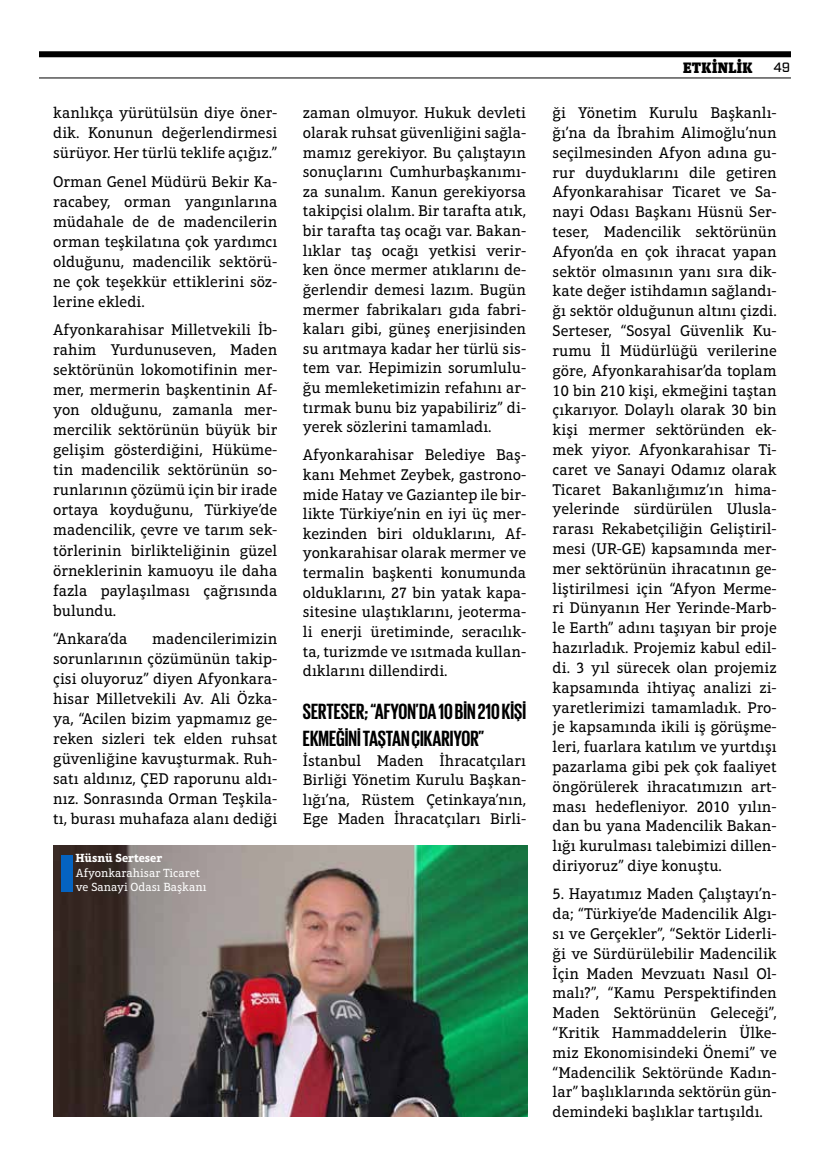
<style>
.page{position:relative;width:830px;height:1170px;background:#fff}
.page>*{position:absolute;margin:0;border:0;box-sizing:border-box;transform-origin:0 0}
.t1{font:700 22.5px/26.5px "Giorgio Sans";color:#000}
.t2{font:15.75px/19.8px "Aptifer Slab LT Pro";color:#000;text-align:justify}
.t3{font:900 15px "Unit Slab Pro";letter-spacing:.02em;color:#000}
.t4{font:500 13.5px "Industry";color:#000}
.t5{font:12px/14.4px "Aptifer Slab LT Pro";color:#fff}
.t6{font:700 12px "Aptifer Slab LT Pro";color:#fff}
</style>
<div class="page">
<img style="left:53px;top:845px;width:474px;height:271px">
<div style="left:61px;top:854px;width:12px;height:37px;background:#0563c1"></div>
<div style="left:39px;top:51px;width:751px;height:6px;background:#000"></div>
<hr style="left:39px;top:78px;width:751px;height:1px;background:#000">
<p class="t2" style="left:53px;top:103px;width:225px">kanlıkça yürütülsün diye öner&shy;dik. Konunun değerlendirmesi sürüyor. Her türlü teklife açığız.”</p>
<p class="t2" style="left:53px;top:171px;width:225px">Orman Genel Müdürü Bekir Ka&shy;racabey, orman yangınlarına müdahale de de madencilerin orman teşkilatına çok yardımcı olduğunu, madencilik sektörü&shy;ne çok teşekkür ettiklerini söz&shy;lerine ekledi.</p>
<p class="t2" style="left:53px;top:320px;width:225px">Afyonkarahisar Milletvekili İb&shy;rahim Yurdunuseven, Maden sektörünün lokomotifinin mer&shy;mer, mermerin başkentinin Af&shy;yon olduğunu, zamanla mer&shy;mercilik sektörünün büyük bir gelişim gösterdiğini, Hüküme&shy;tin madencilik sektörünün so&shy;runlarının çözümü için bir irade ortaya koyduğunu, Türkiye’de madencilik, çevre ve tarım sek&shy;törlerinin birlikteliğinin güzel örneklerinin kamuoyu ile daha fazla paylaşılması çağrısında bulundu.</p>
<p class="t2" style="left:53px;top:628px;width:76px">“Ankara’da</p>
<p class="t2" style="left:53px;top:628px;width:225px;text-indent:99px">madencilerimizin sorunlarının çözümünün takip&shy;çisi oluyoruz” diyen Afyonkara&shy;hisar Milletvekili Av. Ali Özka&shy;ya, “Acilen bizim yapmamız ge&shy;reken sizleri tek elden ruhsat güvenliğine kavuşturmak. Ruh&shy;satı aldınız, ÇED raporunu aldı&shy;nız. Sonrasında Orman Teşkila&shy;tı, burası muhafaza alanı dediği</p>
<p class="t6" style="left:75px;top:851px;width:88px">Hüsnü Serteser</p>
<p class="t5" style="left:76px;top:865px;width:132px">Afyonkarahisar Ticaret ve Sanayi Odası Başkanı</p>
<p class="t2" style="left:303px;top:103px;width:225px">zaman olmuyor. Hukuk devleti olarak ruhsat güvenliğini sağla&shy;mamız gerekiyor. Bu çalıştayın sonuçlarını Cumhurbaşkanımı&shy;za sunalım. Kanun gerekiyorsa takipçisi olalım. Bir tarafta atık, bir tarafta taş ocağı var. Bakan&shy;lıklar taş ocağı yetkisi verir&shy;ken önce mermer atıklarını de&shy;ğerlendir demesi lazım. Bugün mermer fabrikaları gıda fabri&shy;kaları gibi, güneş enerjisinden su arıtmaya kadar her türlü sis&shy;tem var. Hepimizin sorumlulu&shy;ğu memleketimizin refahını ar&shy;tırmak bunu biz yapabiliriz” di&shy;yerek sözlerini tamamladı.</p>
<p class="t2" style="left:303px;top:445px;width:225px">Afyonkarahisar Belediye Baş&shy;kanı Mehmet Zeybek, gastrono&shy;mide Hatay ve Gaziantep ile bir&shy;likte Türkiye’nin en iyi üç mer&shy;kezinden biri olduklarını, Af&shy;yonkarahisar olarak mermer ve termalin başkenti konumunda olduklarını, 27 bin yatak kapa&shy;sitesine ulaştıklarını, jeoterma&shy;li enerji üretiminde, seracılık&shy;ta, turizmde ve ısıtmada kullan&shy;dıklarını dillendirdi.</p>
<h1 class="t1" style="left:303px;top:697px;width:223px">SERTESER; “AFYON’DA 10 BIN 210 KIŞI<br>EKMEĞINI TAŞTAN ÇIKARIYOR”</h1>
<p class="t2" style="left:303px;top:750px;width:225px">İstanbul Maden İhracatçıları Birliği Yönetim Kurulu Başkan&shy;lığı’na, Rüstem Çetinkaya’nın, Ege Maden İhracatçıları Birli-</p>
<p class="t3" style="left:683px;top:57px;width:71px">ETKİNLİK</p>
<p class="t4" style="left:773px;top:60px;width:18px">49</p>
<p class="t2" style="left:552px;top:103px;width:225px">ği Yönetim Kurulu Başkanlı&shy;ğı’na da İbrahim Alimoğlu’nun seçilmesinden Afyon adına gu&shy;rur duyduklarını dile getiren Afyonkarahisar Ticaret ve Sa&shy;nayi Odası Başkanı Hüsnü Ser&shy;teser, Madencilik sektörünün Afyon’da en çok ihracat yapan sektör olmasının yanı sıra dik&shy;kate değer istihdamın sağlandı&shy;ğı sektör olduğunun altını çizdi.<br>Serteser, “Sosyal Güvenlik Ku&shy;rumu İl Müdürlüğü verilerine göre, Afyonkarahisar’da toplam 10 bin 210 kişi, ekmeğini taştan çıkarıyor. Dolaylı olarak 30 bin kişi mermer sektöründen ek&shy;mek yiyor. Afyonkarahisar Ti&shy;caret ve Sanayi Odamız olarak Ticaret Bakanlığımız’ın hima&shy;yelerinde sürdürülen Ulusla&shy;rarası Rekabetçiliğin Geliştiril&shy;mesi (UR-GE) kapsamında mer&shy;mer sektörünün ihracatının ge&shy;liştirilmesi için “Afyon Merme&shy;ri Dünyanın Her Yerinde-Marb&shy;le Earth” adını taşıyan bir proje hazırladık. Projemiz kabul edil&shy;di. 3 yıl sürecek olan projemiz kapsamında ihtiyaç analizi zi&shy;yaretlerimizi tamamladık. Pro&shy;je kapsamında ikili iş görüşme&shy;leri, fuarlara katılım ve yurtdışı pazarlama gibi pek çok faaliyet öngörülerek ihracatımızın art&shy;ması hedefleniyor. 2010 yılın&shy;dan bu yana Madencilik Bakan&shy;lığı kurulması talebimizi dillen&shy;diriyoruz” diye konuştu.</p>
<p class="t2" style="left:552px;top:884px;width:225px">5. Hayatımız Maden Çalıştayı’n&shy;da; “Türkiye’de Madencilik Algı&shy;sı ve Gerçekler”, “Sektör Liderli&shy;ği ve Sürdürülebilir Madencilik İçin Maden Mevzuatı Nasıl Ol&shy;malı?”, “Kamu Perspektifinden Maden Sektörünün Geleceği”, “Kritik Hammaddelerin Ülke&shy;miz Ekonomisindeki Önemi” ve “Madencilik Sektöründe Kadın&shy;lar” başlıklarında sektörün gün&shy;demindeki başlıklar tartışıldı.</p>
</div>
